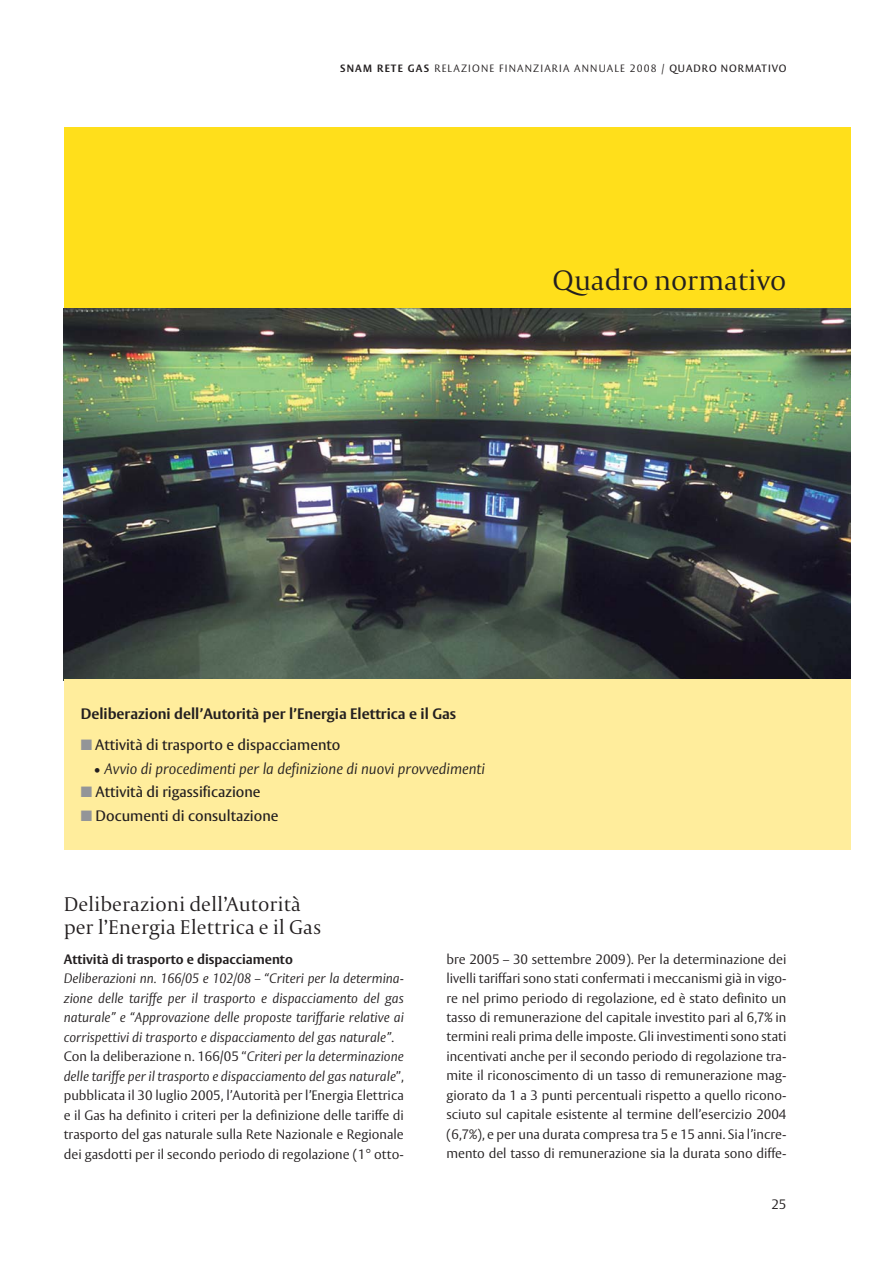
<style>
.page{position:relative;width:893px;height:1263px;background:#fff}
.page>*{position:absolute;margin:0;border:0;box-sizing:border-box;transform-origin:0 0}
.t1{font:300 30px "Capitolium";letter-spacing:-.01em;color:#231f20}
.t2{font:300 21px/22.5px "Capitolium";color:#231f20}
.t3{font:500 15px "Vesta";color:#231f20}
.t4{font:italic 300 15px "Vesta";color:#231f20}
.t5{font:700 15px "Vesta";color:#231f20}
.t6{font:300 13.5px/19.5px "Vesta";color:#231f20;text-align:justify}
.t7{font:italic 300 13.5px/19.5px "Vesta";color:#231f20}
.t8{font:700 13.5px "Vesta";color:#231f20}
.t9{font:300 10.5px "Vesta";letter-spacing:.11em;color:#231f20}
.s1{font-weight:700}
.s2{font-weight:500}
.s3{color:#939598}
.s4{font-style:normal}
</style>
<div class="page">
<div style="left:64px;top:128px;width:786px;height:701px;background:#ffdf1b"></div>
<img style="left:64px;top:308px;width:786px;height:371px">
<div style="left:64px;top:679px;width:786px;height:171px;background:#ffed9c"></div>
<p class="t9" style="left:340px;top:64px;width:448px"><span class="s1">SNAM RETE GAS</span> RELAZIONE FINANZIARIA ANNUALE 2008 / <span class="s2">QUADRO NORMATIVO</span></p>
<h1 class="t1" style="left:552px;top:268px;width:235px">Quadro normativo</h1>
<p class="t5" style="left:81px;top:707px;width:377px">Deliberazioni dell’Autorità per l’Energia Elettrica e il Gas</p>
<p class="t3" style="left:81px;top:738px;width:261px"><span class="s3">■</span> Attività di trasporto e dispacciamento</p>
<p class="t4" style="left:94px;top:762px;width:393px">• Avvio di procedimenti per la definizione di nuovi provvedimenti</p>
<p class="t3" style="left:81px;top:785px;width:181px"><span class="s3">■</span> Attività di rigassificazione</p>
<p class="t3" style="left:81px;top:809px;width:199px"><span class="s3">■</span> Documenti di consultazione</p>
<h2 class="t2" style="left:64px;top:895px;width:259px">Deliberazioni dell’Autorità per l’Energia Elettrica e il Gas</h2>
<p class="t8" style="left:64px;top:953px;width:231px">Attività di trasporto e dispacciamento</p>
<p class="t7" style="left:64px;top:970px;width:342px">Deliberazioni nn. 166/05 e 102/08 – “Criteri per la determina&shy;zione delle tariffe per il trasporto e dispacciamento del gas naturale” e “Approvazione delle proposte tariffarie relative ai corrispettivi di trasporto e dispacciamento del gas naturale”<span class="s4">.<br>Con la deliberazione n. 166/05 “</span>Criteri per la determinazione delle tariffe per il trasporto e dispacciamento del gas naturale<span class="s4">”, pubblicata il 30 luglio 2005, l’Autorità per l’Energia Elettrica e il Gas ha definito i criteri per la definizione delle tariffe di trasporto del gas naturale sulla Rete Nazionale e Regionale dei gasdotti per il secondo periodo di regolazione (1° otto-</span></p>
<p class="t6" style="left:446px;top:950px;width:342px">bre 2005 – 30 settembre 2009). Per la determinazione dei livelli tariffari sono stati confermati i meccanismi già in vigo&shy;re nel primo periodo di regolazione, ed è stato definito un tasso di remunerazione del capitale investito pari al 6,7% in termini reali prima delle imposte. Gli investimenti sono stati incentivati anche per il secondo periodo di regolazione tra&shy;mite il riconoscimento di un tasso di remunerazione mag&shy;giorato da 1 a 3 punti percentuali rispetto a quello ricono&shy;sciuto sul capitale esistente al termine dell’esercizio 2004 (6,7%), e per una durata compresa tra 5 e 15 anni. Sia l’incre&shy;mento del tasso di remunerazione sia la durata sono diffe-</p>
<p class="t6" style="left:771px;top:1196px;width:17px">25</p>
</div>
